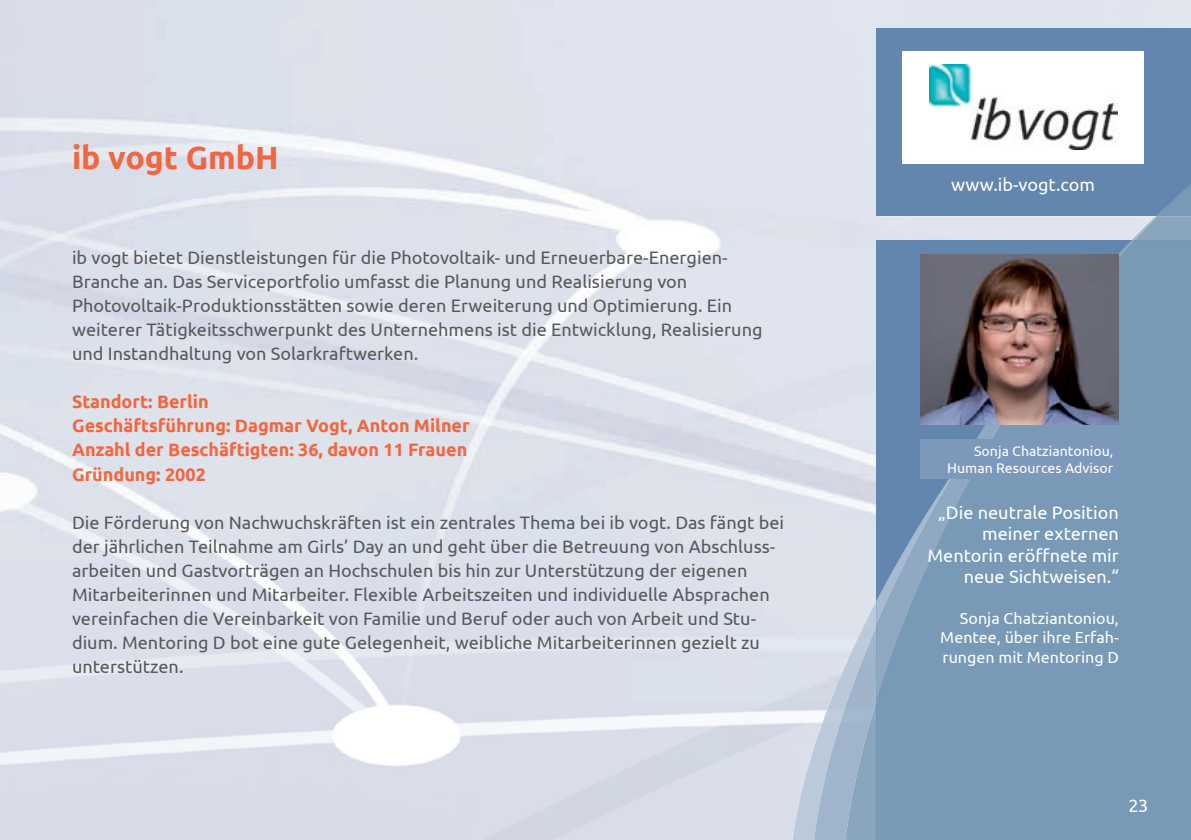
<style>
.page{position:relative;width:1191px;height:840px;background:#fff}
.page>*{position:absolute;margin:0;border:0;box-sizing:border-box;transform-origin:0 0}
.t1{font:700 32px "Ubuntu";color:#f26640}
.t2{font:18px/24px "Ubuntu";color:#57585a}
.t3{font:700 18px/24px "Ubuntu";color:#f26640}
.t4{font:18px/21.6px "Ubuntu";color:#fff;text-align:right}
.t5{font:16px/19.2px "Ubuntu";color:#fff;text-align:justify}
.t6{font:14px/16.8px "Ubuntu";color:#fff;text-align:right}
</style>
<div class="page">
<div style="left:876px;top:28px;width:315px;height:188px;background:#6386ae"></div>
<img style="left:792px;top:601px;width:84px;height:238px">
<img style="left:1131px;top:216px;width:3px;height:24px">
<img style="left:814px;top:626px;width:62px;height:213px">
<img style="left:1134px;top:216px;width:57px;height:24px">
<svg style="left:1156px;top:184px;width:35px;height:32px"></svg>
<img style="left:845px;top:701px;width:31px;height:138px">
<svg style="left:876px;top:240px;width:315px;height:599px;background:#7698b5"></svg>
<img style="left:920px;top:254px;width:199px;height:170px">
<div style="left:902px;top:50px;width:242px;height:113px;background:#fff"></div>
<img style="left:929px;top:64px;width:188px;height:85px">
<div style="left:920px;top:439px;width:199px;height:39px;background:#7c98bb"></div>
<h1 class="t1" style="left:72px;top:136px;width:208px">ib vogt GmbH</h1>
<p class="t2" style="left:72px;top:245px;width:692px">ib vogt bietet Dienstleistungen für die Photovoltaik- und Erneuerbare-Energien-Branche an. Das Serviceportfolio umfasst die Planung und Realisierung von Photovoltaik-Produktionsstätten sowie deren Erweiterung und Optimierung. Ein weiterer Tätigkeitsschwerpunkt des Unternehmens ist die Entwicklung, Realisierung und Instandhaltung von Solarkraftwerken.</p>
<p class="t3" style="left:72px;top:389px;width:399px">Standort: Berlin<br>Geschäftsführung: Dagmar Vogt, Anton Milner<br>Anzahl der Beschäftigten: 36, davon 11 Frauen<br>Gründung: 2002</p>
<p class="t2" style="left:72px;top:509px;width:713px">Die Förderung von Nachwuchskräften ist ein zentrales Thema bei ib vogt. Das fängt bei der jährlichen Teilnahme am Girls’ Day an und geht über die Betreuung von Abschluss&shy;arbeiten und Gastvorträgen an Hochschulen bis hin zur Unterstützung der eigenen Mitarbeiterinnen und Mitarbeiter. Flexible Arbeitszeiten und individuelle Absprachen vereinfachen die Vereinbarkeit von Familie und Beruf oder auch von Arbeit und Stu&shy;dium. Mentoring D bot eine gute Gelegenheit, weibliche Mitarbeiterinnen gezielt zu unterstützen.</p>
<p class="t4" style="left:951px;top:173px;width:145px">www.ib-vogt.com</p>
<p class="t6" style="left:947px;top:442px;width:168px">Sonja Chatziantoniou,<br>Human Resources Advisor</p>
<p class="t4" style="left:927px;top:500px;width:193px">„Die neutrale Position meiner externen<br>Mentorin eröffnete mir neue Sichtweisen.“</p>
<p class="t5" style="left:940px;top:608px;width:180px;text-indent:20px">Sonja Chatziantoniou, Mentee, über ihre Erfah&shy;rungen mit Mentoring D</p>
<p class="t4" style="left:1128px;top:793px;width:21px">23</p>
</div>
